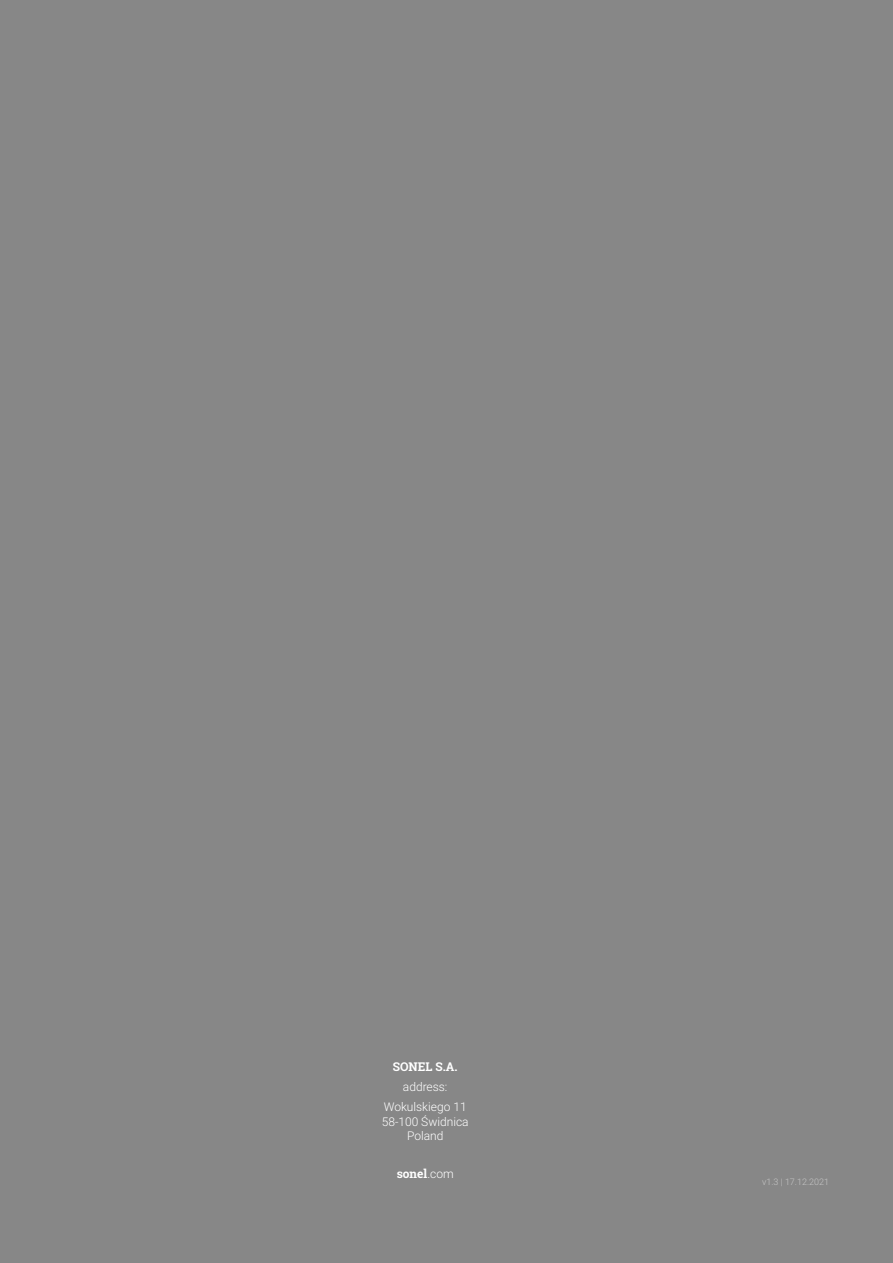
<style>
.page{position:relative;width:893px;height:1263px;background:#878787}
.page>*{position:absolute;margin:0;border:0;box-sizing:border-box;transform-origin:0 0}
.t1{font:300 12px/20.4px "Roboto";color:#fff;text-align:center}
.t2{font:700 12px "Roboto Slab";color:#fff}
.t3{font:300 9px "Roboto";color:#c6c6c6}
.s1{font-family:"Roboto";font-weight:300}
</style>
<div class="page">
<p class="t2" style="left:393px;top:1058px;width:66px">SONEL S.A.</p>
<p class="t1" style="left:384px;top:1076px;width:84px">address:<br>Wokulskiego 11</p>
<p class="t1" style="left:382px;top:1114px;width:88px;line-height:14.4px">58-100 Świdnica<br>Poland</p>
<p class="t2" style="left:397px;top:1165px;width:59px">sonel<span class="s1">.com</span></p>
<p class="t3" style="left:762px;top:1175px;width:69px">v1.3 | 17.12.2021</p>
</div>
